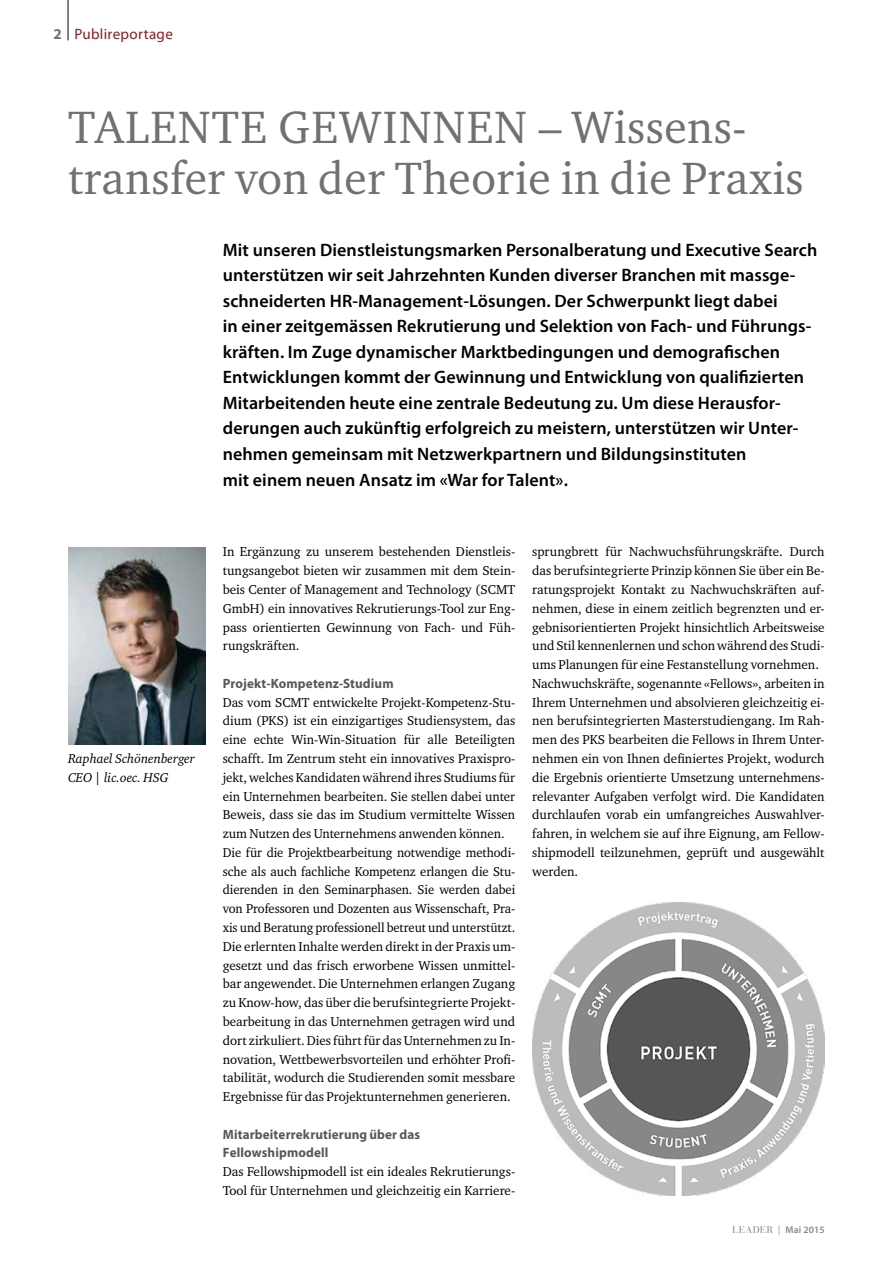
<style>
.page{position:relative;width:893px;height:1263px;background:#fff}
.page>*{position:absolute;margin:0;border:0;box-sizing:border-box;transform-origin:0 0}
.t1{font:46.5px/51px "Charter ITC";letter-spacing:.01em;color:#707172}
.t2{font:600 18px/25.5px "Myriad Pro";letter-spacing:.005em;color:#000}
.t3{font:15px "Myriad Pro";letter-spacing:.02em;color:#8c1a24}
.t4{font:700 13.5px/18.8px "Myriad Pro";letter-spacing:.01em;color:#58585a}
.t5{font:13.2px/18.8px "Charter ITC";color:#000}
.t6{font:italic 13.2px/18.8px "Charter ITC";color:#000}
.t7{font:9.75px "Bauer Bodoni";letter-spacing:.03em;color:#87888a}
.s1{font-weight:700;color:#707172}
.s2{font-family:"Myriad Pro";font-weight:600}
</style>
<div class="page">
<hr style="left:68px;top:0;width:1px;height:40px;background:#000">
<img style="left:68px;top:548px;width:138px;height:196px">
<img style="left:532px;top:903px;width:293px;height:292px">
<p class="t3" style="left:53px;top:25px;width:121px"><span class="s1">2</span> Publireportage</p>
<h1 class="t1" style="left:68px;top:100px;width:737px">TALENTE GEWINNEN – Wissens&shy;transfer von der Theorie in die Praxis</h1>
<p class="t6" style="left:68px;top:749px;width:129px">Raphael Schönenberger<br>CEO | lic.oec. HSG</p>
<p class="t2" style="left:223px;top:237px;width:596px">Mit unseren Dienstleistungsmarken Personalberatung und Executive Search unterstützen wir seit Jahrzehnten Kunden diverser Branchen mit massge&shy;schneiderten HR-Management-Lösungen. Der Schwerpunkt liegt dabei<br>in einer zeitgemässen Rekrutierung und Selektion von Fach- und Führungs&shy;kräften. Im Zuge dynamischer Marktbedingungen und demografischen Entwicklungen kommt der Gewinnung und Entwicklung von qualifizierten Mitarbeitenden heute eine zentrale Bedeutung zu. Um diese Herausfor&shy;derungen auch zukünftig erfolgreich zu meistern, unterstützen wir Unter&shy;nehmen gemeinsam mit Netzwerkpartnern und Bildungsinstituten<br>mit einem neuen Ansatz im «War for Talent».</p>
<p class="t5" style="left:223px;top:542px;width:294px;text-align:justify">In Ergänzung zu unserem bestehenden Dienstleis&shy;tungsangebot bieten wir zusammen mit dem Stein&shy;beis Center of Management and Technology (SCMT GmbH) ein innovatives Rekrutierungs-Tool zur Eng&shy;pass orientierten Gewinnung von Fach- und Füh&shy;rungskräften.</p>
<p class="t4" style="left:223px;top:673px;width:172px">Projekt-Kompetenz-Studium</p>
<p class="t5" style="left:223px;top:692px;width:294px">Das vom SCMT entwickelte Projekt-Kompetenz-Stu&shy;dium (PKS) ist ein einzigartiges Studiensystem, das eine echte Win-Win-Situation für alle Beteiligten schafft. Im Zentrum steht ein innovatives Praxispro&shy;jekt, welches Kandidaten während ihres Studiums für ein Unternehmen bearbeiten. Sie stellen dabei unter Beweis, dass sie das im Studium vermittelte Wissen zum Nutzen des Unternehmens anwenden können.<br>Die für die Projektbearbeitung notwendige methodi&shy;sche als auch fachliche Kompetenz erlangen die Stu&shy;dierenden in den Seminarphasen. Sie werden dabei von Professoren und Dozenten aus Wissenschaft, Pra&shy;xis und Beratung professionell betreut und unterstützt.<br>Die erlernten Inhalte werden direkt in der Praxis um&shy;gesetzt und das frisch erworbene Wissen unmittel&shy;bar angewendet. Die Unternehmen erlangen Zugang zu Know-how, das über die berufsintegrierte Projekt&shy;bearbeitung in das Unternehmen getragen wird und dort zirkuliert. Dies führt für das Unternehmen zu In&shy;novation, Wettbewerbsvorteilen und erhöhter Profi&shy;tabilität, wodurch die Studierenden somit messbare Ergebnisse für das Projektunternehmen generieren.</p>
<p class="t4" style="left:223px;top:1124px;width:199px">Mitarbeiterrekrutierung über das<br>Fellowshipmodell</p>
<p class="t5" style="left:223px;top:1162px;width:294px">Das Fellowshipmodell ist ein ideales Rekrutierungs-<br>Tool für Unternehmen und gleichzeitig ein Karriere-</p>
<p class="t5" style="left:532px;top:542px;width:294px">sprungbrett für Nachwuchsführungskräfte. Durch das berufsintegrierte Prinzip können Sie über ein Be&shy;ratungsprojekt Kontakt zu Nachwuchskräften auf&shy;nehmen, diese in einem zeitlich begrenzten und er&shy;gebnisorientierten Projekt hinsichtlich Arbeitsweise und Stil kennenlernen und schon während des Studi&shy;ums Planungen für eine Festanstellung vornehmen.<br>Nachwuchskräfte, sogenannte «Fellows», arbeiten in Ihrem Unternehmen und absolvieren gleichzeitig ei&shy;nen berufsintegrierten Masterstudiengang. Im Rah&shy;men des PKS bearbeiten die Fellows in Ihrem Unter&shy;nehmen ein von Ihnen definiertes Projekt, wodurch die Ergebnis orientierte Umsetzung unternehmens&shy;relevanter Aufgaben verfolgt wird. Die Kandidaten durchlaufen vorab ein umfangreiches Auswahlver&shy;fahren, in welchem sie auf ihre Eignung, am Fellow&shy;shipmodell teilzunehmen, geprüft und ausgewählt werden.</p>
<p class="t7" style="left:732px;top:1223px;width:94px">LEADER | <span class="s2">Mai 2015</span></p>
</div>
